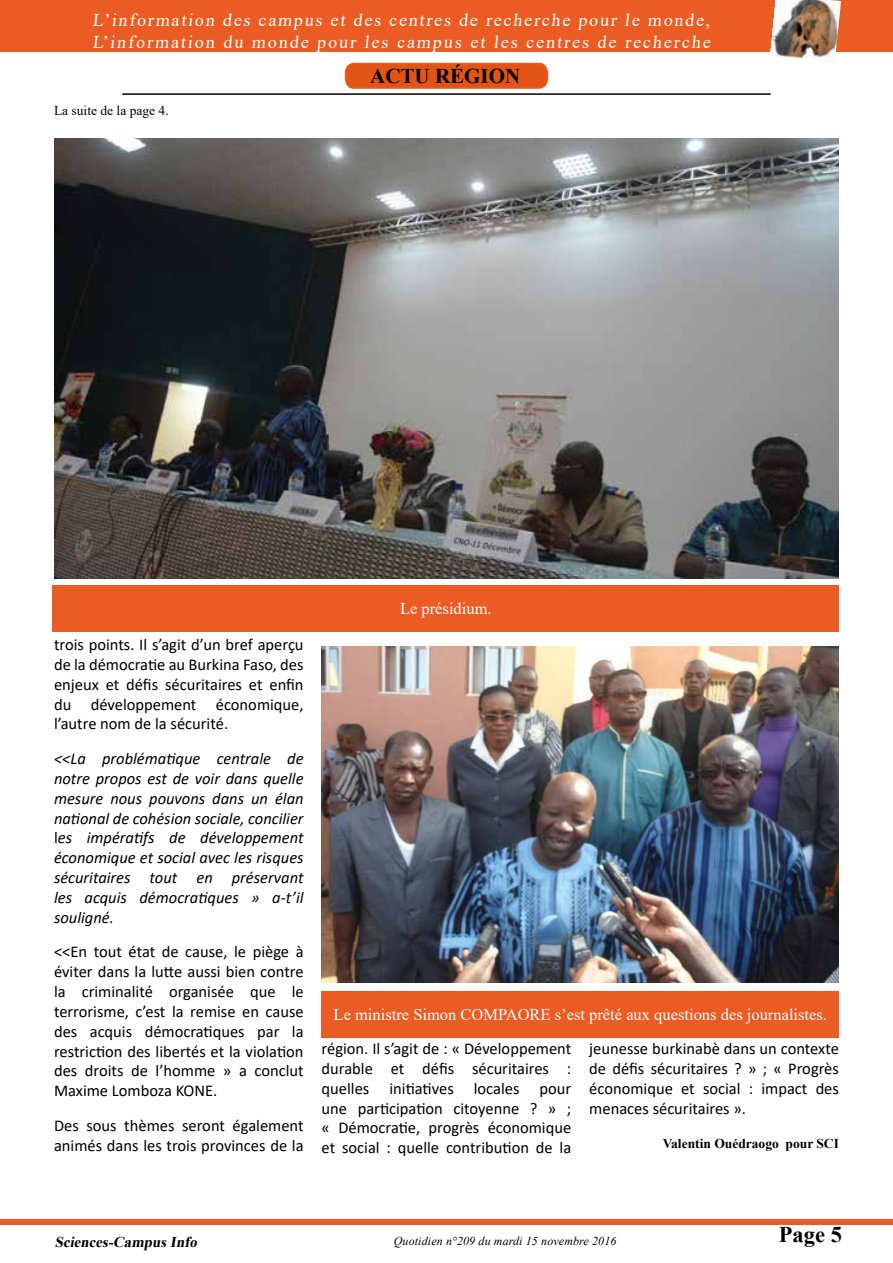
<style>
.page{position:relative;width:893px;height:1263px;background:#fff}
.page>*{position:absolute;margin:0;border:0;box-sizing:border-box;transform-origin:0 0}
.t1{font:700 22.5px "Times New Roman";color:#000}
.t2{font:700 21px "Times New Roman";color:#000}
.t3{font:18px/21.6px "Times New Roman";letter-spacing:.105em;color:#fff}
.t4{font:16.5px/19.8px "Calibri";color:#000;text-align:justify}
.t5{font:italic 16.5px/19.8px "Calibri";color:#000;text-align:justify}
.t6{font:16.5px "Times New Roman";color:#fff}
.t7{font:italic 700 15px "Times New Roman";color:#000}
.t8{font:700 13.5px "Times New Roman";color:#000}
.t9{font:13.5px "Times New Roman";color:#000}
.t10{font:italic 12px "Times New Roman";letter-spacing:.01em;color:#000}
.s1{font-style:normal}
</style>
<div class="page">
<div style="left:0;top:1219px;width:893px;height:6px;background:#ea5c24"></div>
<hr style="left:122px;top:93px;width:649px;height:2px;background:#000">
<div style="left:0;top:0;width:893px;height:51px;background:#ea5c24"></div>
<img style="left:770px;top:0;width:71px;height:61px">
<div style="left:53px;top:585px;width:786px;height:46px;background:#ea5c24"></div>
<img style="left:54px;top:138px;width:785px;height:441px">
<img style="left:322px;top:646px;width:517px;height:336px">
<div style="left:322px;top:991px;width:517px;height:46px;background:#ea5c24"></div>
<svg style="left:344px;top:62px;width:205px;height:27px;background:#e55e23"></svg>
<p class="t3" style="left:92px;top:9px;width:622px">L’information des campus et des centres de recherche pour le monde,<br>L’information du monde pour les campus et les centres de recherche</p>
<p class="t9" style="left:54px;top:101px;width:116px">La suite de la page 4.</p>
<p class="t2" style="left:370px;top:61px;width:151px">ACTU RÉGION</p>
<p class="t4" style="left:54px;top:634px;width:251px">trois points. Il s’agit d’un bref aperçu de la démocratie au Burkina Faso, des enjeux et défis sécuritaires et enfin du développement économique, l’autre nom de la sécurité.</p>
<p class="t5" style="left:54px;top:748px;width:251px">&lt;&lt;La problématique centrale de notre propos est de voir dans quelle mesure nous pouvons dans un élan national de cohésion sociale, concilier <span class="s1">l</span>es impératifs de développement économique et social avec les risques sécuritaires tout en préservant les acquis démocratiques » a-t’il souligné.</p>
<p class="t4" style="left:54px;top:942px;width:251px">&lt;&lt;En tout état de cause, le piège à éviter dans la lutte aussi bien contre la criminalité organisée que le terrorisme, c’est la remise en cause des acquis démocratiques par la restriction des libertés et la violation des droits de l’homme » a conclut Maxime Lomboza KONE.</p>
<p class="t4" style="left:54px;top:1115px;width:251px">Des sous thèmes seront également animés dans les trois provinces de la</p>
<p class="t6" style="left:400px;top:597px;width:93px">Le présidium.</p>
<p class="t6" style="left:334px;top:1003px;width:495px">Le ministre Simon COMPAORE s’est prêté aux questions des journalistes.</p>
<p class="t4" style="left:322px;top:1038px;width:251px">région. Il s’agit de : « Développement durable et défis sécuritaires : quelles initiatives locales pour une participation citoyenne ? » ; « Démocratie, progrès économique et social : quelle contribution de la</p>
<p class="t4" style="left:589px;top:1038px;width:251px">jeunesse burkinabè dans un contexte de défis sécuritaires ? » ; « Progrès économique et social : impact des menaces sécuritaires ».</p>
<p class="t8" style="left:663px;top:1134px;width:178px">Valentin Ouédraogo pour SCI</p>
<p class="t7" style="left:55px;top:1231px;width:147px">Sciences-CampusInfo</p>
<p class="t10" style="left:394px;top:1232px;width:224px">Quotidien n°209 du mardi 15 novembre 2016</p>
<h1 class="t1" style="left:779px;top:1218px;width:65px">Page 5</h1>
</div>
